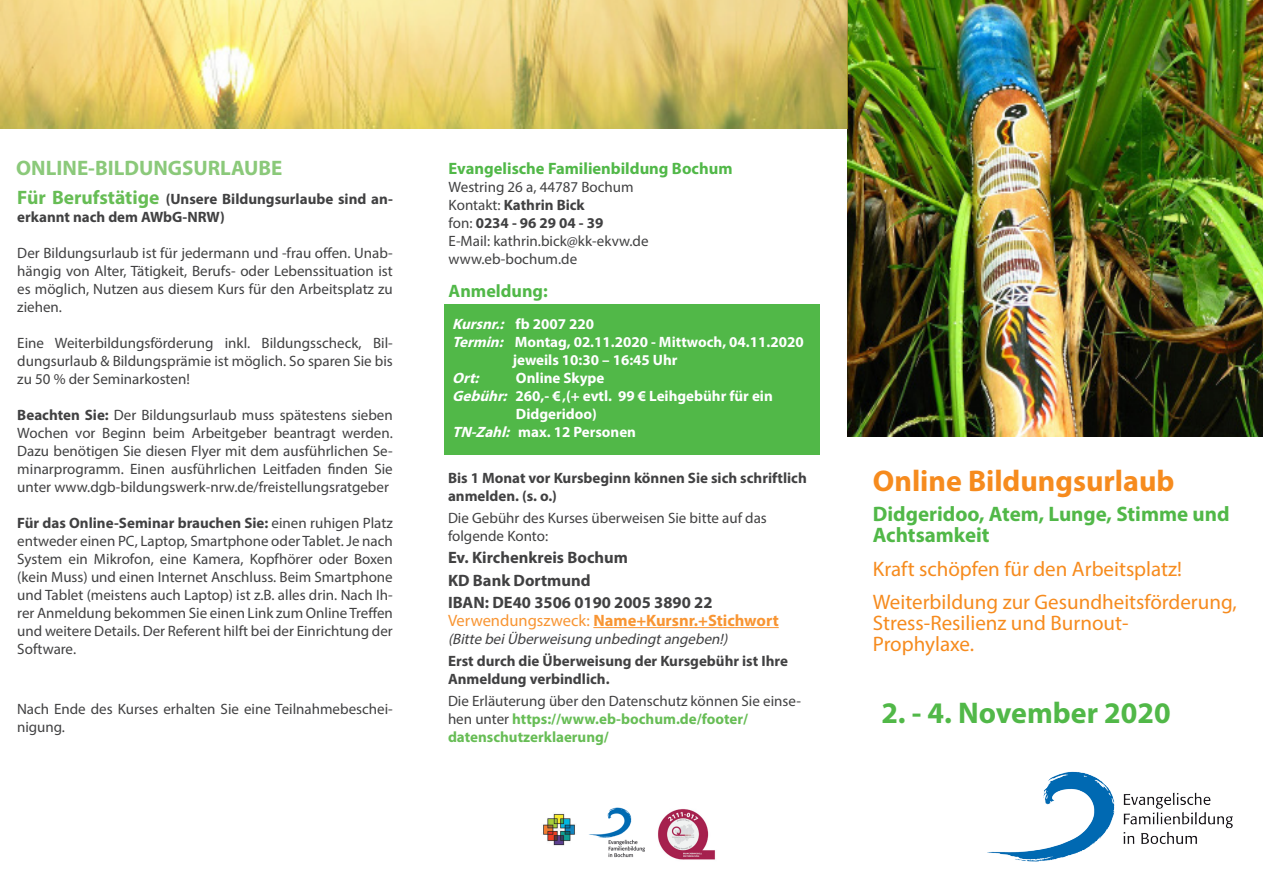
<style>
.page{position:relative;width:1263px;height:893px;background:#fff}
.page>*{position:absolute;margin:0;border:0;box-sizing:border-box;transform-origin:0 0}
.Headline_bold_20_22{font:700 30px "Myriad Pro";color:#f68b1e}
.Headline_weiß_14_18p{font:700 30px "Myriad Pro";color:#51b848}
.Fließtext-14_12_ligh{font:21px/21px "Myriad Pro";color:#f68b1e}
.Subhead-14_12_fett_g{font:700 21px/21px "Myriad Pro";color:#51b848}
.Headline_grau_bold_1{font:700 21px "Myriad Pro";color:#8bc97a}
.Titel_bold_16_18pt{font:700 18px "Myriad Pro";color:#51b848}
.Fließtext-10_12pt{font:700 16.5px "Myriad Pro";color:#414142}
.Fließtext-10_12pt-2{font:700 16.5px "Myriad Pro";color:#f89533}
.Titel_bold_16_18pt-2{font:700 16.5px "Myriad Pro";color:#51b848}
.Fließtext-schw-10pt{font:15px/18px "Myriad Pro";color:#414142;text-align:justify}
.Fließtext-bold_10pt{font:15px/18px "Myriad Pro";color:#414142}
.Fließtext_light_12_1{font:700 15px/18px "Myriad Pro";color:#fff}
.Fließtext-bold_10pt-2{font:700 15px/18px "Myriad Pro";color:#414142}
.Fließtext-10_12pt-3{font:700 15px/18px "Myriad Pro";color:#414142}
.Fließtext-10_12pt-4{font:italic 15px "Myriad Pro";color:#414142}
.Fließtext-schw-10pt-2{font:700 15px "Myriad Pro";color:#414142}
.Fließtext_light_12_1-2{font:italic 700 15px "Myriad Pro";color:#fff}
.s1{font-size:19.5px;color:#67bd55}
.s2{font-weight:700}
.s3{font-weight:400}
.s4{font-style:italic}
.s5{font-weight:700;color:#67bd55}
</style>
<div class="page">
<img style="left:847px;top:1px;width:416px;height:436px">
<hr style="left:378px;top:0;width:885px;height:1px;background:#d1d3d4">
<img style="left:0;top:0;width:847px;height:129px">
<img style="left:987px;top:771px;width:246px;height:91px">
<hr style="left:593px;top:627px;width:186px;height:1px;background:#f89533">
<div style="left:444px;top:304px;width:375px;height:151px;background:#51b848"></div>
<img style="left:658px;top:809px;width:57px;height:51px">
<img style="left:589px;top:807px;width:56px;height:50px">
<img style="left:543px;top:813px;width:32px;height:33px">
<p class="Headline_grau_bold_1" style="left:16px;top:154px;width:268px">ONLINE-BILDUNGSURLAUBE</p>
<p class="Fließtext-10_12pt-3" style="left:17px;top:189px;width:377px"><span class="s1">Für Berufstätige</span> (Unsere Bildungsurlaube sind an&shy;erkannt nach dem AWbG-NRW)</p>
<p class="Fließtext-schw-10pt" style="left:17px;top:244px;width:377px">Der Bildungsurlaub ist für jedermann und -frau offen. Unab&shy;hängig von Alter, Tätigkeit, Berufs- oder Lebenssituation ist es möglich, Nutzen aus diesem Kurs für den Arbeitsplatz zu ziehen.</p>
<p class="Fließtext-schw-10pt" style="left:17px;top:334px;width:377px">Eine Weiterbildungsförderung inkl. Bildungsscheck, Bil&shy;dungsurlaub &amp; Bildungsprämie ist möglich. So sparen Sie bis zu 50 % der Seminarkosten!</p>
<p class="Fließtext-schw-10pt" style="left:17px;top:406px;width:377px"><span class="s2">Beachten Sie:</span> Der Bildungsurlaub muss spätestens sieben Wochen vor Beginn beim Arbeitgeber beantragt werden.<br>Dazu benötigen Sie diesen Flyer mit dem ausführlichen Se&shy;minarprogramm. Einen ausführlichen Leitfaden finden Sie unter www.dgb-bildungswerk-nrw.de/freistellungsratgeber</p>
<p class="Fließtext-schw-10pt" style="left:17px;top:514px;width:377px"><span class="s2">Für das Online-Seminar brauchen Sie:</span> einen ruhigen Platz entweder einen PC, Laptop, Smartphone oder Tablet. Je nach System ein Mikrofon, eine Kamera, Kopfhörer oder Boxen (kein Muss) und einen Internet Anschluss. Beim Smartphone und Tablet (meistens auch Laptop) ist z.B. alles drin. Nach Ih&shy;rer Anmeldung bekommen Sie einen Link zum Online Treffen und weitere Details. Der Referent hilft bei der Einrichtung der Software.</p>
<p class="Fließtext-bold_10pt" style="left:17px;top:700px;width:377px">Nach Ende des Kurses erhalten Sie eine Teilnahmebeschei&shy;nigung.</p>
<p class="Titel_bold_16_18pt-2" style="left:449px;top:157px;width:285px">Evangelische Familienbildung Bochum</p>
<p class="Fließtext-schw-10pt" style="left:449px;top:177px;width:186px">Westring 26 a, 44787 Bochum</p>
<p class="Fließtext-schw-10pt-2" style="left:449px;top:195px;width:138px"><span class="s3">Kontakt:</span> Kathrin Bick</p>
<p class="Fließtext-schw-10pt-2" style="left:449px;top:213px;width:156px"><span class="s3">fon:</span> 0234 - 96 29 04 - 39</p>
<p class="Fließtext-schw-10pt" style="left:449px;top:231px;width:201px">E-Mail: kathrin.bick@kk-ekvw.de</p>
<p class="Fließtext-schw-10pt" style="left:449px;top:249px;width:130px">www.eb-bochum.de</p>
<p class="Titel_bold_16_18pt" style="left:449px;top:279px;width:101px">Anmeldung:</p>
<p class="Fließtext_light_12_1" style="left:452px;top:315px;width:143px"><span class="s4">Kursnr.:</span> fb 2 0 0 7 2 2 0</p>
<p class="Fließtext_light_12_1" style="left:452px;top:333px;width:353px"><span class="s4">Termin:</span> Montag, 02.11.2020 - Mittwoch, 04.11.2020</p>
<p class="Fließtext_light_12_1" style="left:513px;top:351px;width:166px">jeweils 10:30 – 16:45 Uhr</p>
<p class="Fließtext_light_12_1-2" style="left:452px;top:368px;width:33px">Ort:</p>
<p class="Fließtext_light_12_1" style="left:516px;top:369px;width:90px">Online Skype</p>
<p class="Fließtext_light_12_1" style="left:516px;top:387px;width:258px;text-indent:-64px"><span class="s4">Gebühr:</span> 260,- € ‚(+ evtl. 99 € Leihgebühr für ein<br>Didgeridoo)</p>
<p class="Fließtext_light_12_1" style="left:452px;top:423px;width:185px"><span class="s4">TN-Zahl:</span> max. 12 Personen</p>
<p class="Fließtext-bold_10pt-2" style="left:448px;top:468px;width:360px">Bis 1 Monat vor Kursbeginn können Sie sich schriftlich anmelden. (s. o.)</p>
<p class="Fließtext-bold_10pt" style="left:448px;top:509px;width:320px">Die Gebühr des Kurses überweisen Sie bitte auf das folgende Konto:</p>
<p class="Fließtext-10_12pt" style="left:448px;top:547px;width:181px">Ev. Kirchenkreis Bochum</p>
<p class="Fließtext-10_12pt" style="left:448px;top:569px;width:144px">KD Bank Dortmund</p>
<p class="Fließtext-10_12pt" style="left:448px;top:592px;width:266px">IBAN: DE40 3506 0190 2005 3890 22</p>
<p class="Fließtext-10_12pt-2" style="left:448px;top:610px;width:332px"><span class="s3">Verwendungszweck:</span> Name+Kursnr.+Stichwort</p>
<p class="Fließtext-10_12pt-4" style="left:448px;top:630px;width:285px">(Bitte beiÜberweisung unbedingtangeben!)</p>
<p class="Fließtext-bold_10pt-2" style="left:448px;top:652px;width:341px">Erst durch die Überweisung der Kursgebühr ist Ihre<br>Anmeldung verbindlich.</p>
<p class="Fließtext-bold_10pt" style="left:448px;top:692px;width:354px">Die Erläuterung über den Datenschutz können Sie einse&shy;hen unter <span class="s5">https://www.eb-bochum.de/footer/ datenschutzerklaerung/</span></p>
<p class="Headline_bold_20_22" style="left:873px;top:462px;width:303px">Online Bildungsurlaub</p>
<p class="Subhead-14_12_fett_g" style="left:873px;top:503px;width:358px">Didgeridoo, Atem, Lunge, Stimme und<br>Achtsamkeit</p>
<p class="Fließtext-14_12_ligh" style="left:873px;top:558px;width:311px">Kraft schöpfen für den Arbeitsplatz!</p>
<p class="Fließtext-14_12_ligh" style="left:873px;top:592px;width:365px">Weiterbildung zur Gesundheitsförderung,<br>Stress-Resilienz und Burnout-<br>Prophylaxe.</p>
<p class="Headline_weiß_14_18p" style="left:881px;top:693px;width:291px">2. - 4. November 2020</p>
</div>
